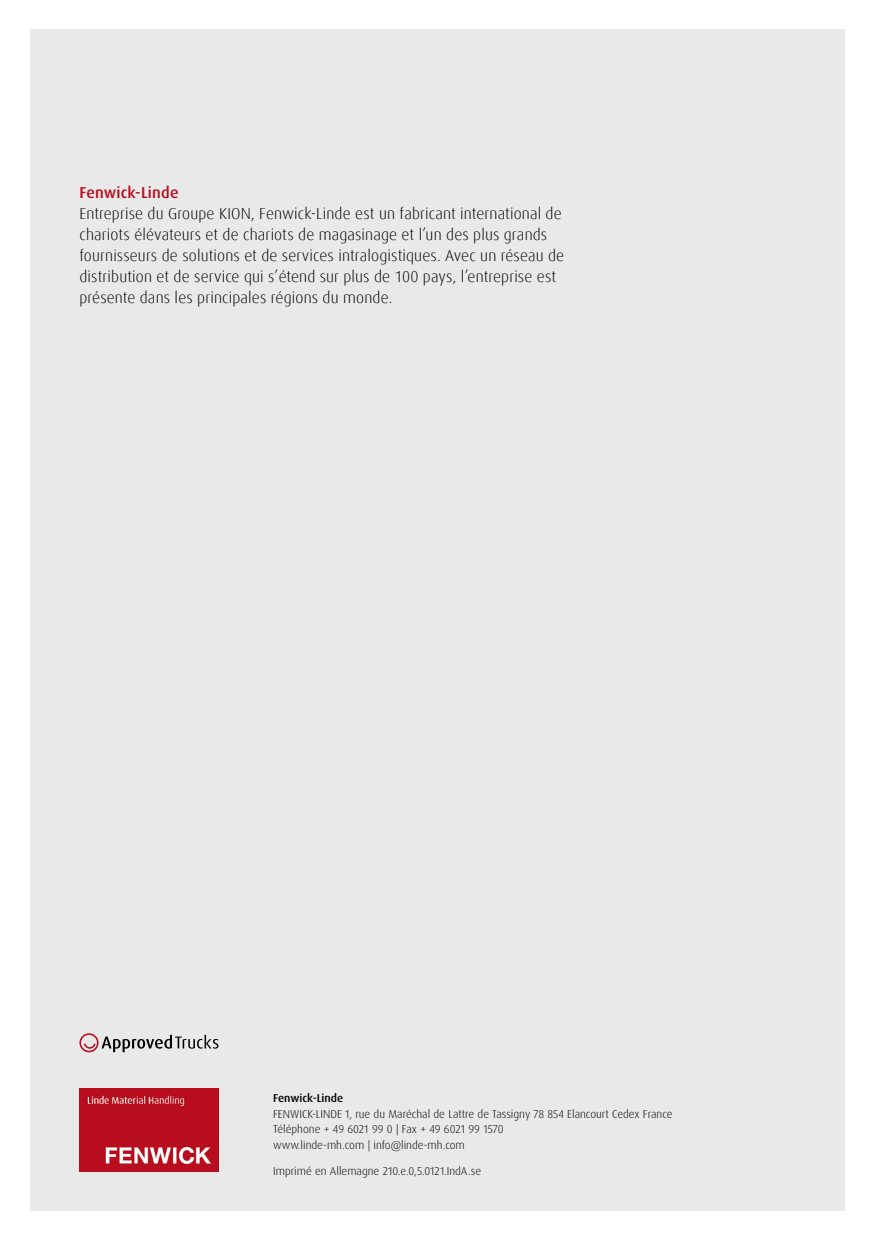
<style>
.page{position:relative;width:874px;height:1241px;background:#fff}
.page>*{position:absolute;margin:0;border:0;box-sizing:border-box;transform-origin:0 0}
.t1{font:300 15.75px/21px "Dax Offc Pro";letter-spacing:.01em;color:#000}
.t2{font:500 15.75px "Dax Pro";letter-spacing:.01em;color:#b80c1e}
.t3{font:300 11.38px/15.8px "Dax Pro";color:#000}
.t4{font:500 11.38px "Dax Pro";color:#000}
</style>
<div class="page">
<div style="left:30px;top:30px;width:813px;height:1180px;background:#e9e9e9"></div>
<svg style="left:79px;top:1033px;width:139px;height:19px"></svg>
<img style="left:79px;top:1088px;width:139px;height:83px">
<p class="t2" style="left:79px;top:182px;width:101px">Fenwick-Linde</p>
<p class="t1" style="left:79px;top:203px;width:486px">Entreprise du Groupe KION, Fenwick-Linde est un fabricant international de chariots élévateurs et de chariots de magasinage et l’un des plus grands fournisseurs de solutions et de services intralogistiques. Avec un réseau de distribution et de service qui s’étend sur plus de 100 pays, l’entreprise est présente dans les principales régions du monde.</p>
<p class="t4" style="left:273px;top:1090px;width:71px">Fenwick-Linde</p>
<p class="t3" style="left:273px;top:1105px;width:401px">FENWICK-LINDE 1, rue du Maréchal de Lattre de Tassigny 78 854 Elancourt Cedex France<br>Téléphone + 49 6021 99 0 | Fax + 49 6021 99 1570<br>www.linde-mh.com | info@linde-mh.com</p>
<p class="t3" style="left:273px;top:1163px;width:209px">Imprimé en Allemagne 210.e.0,5.0121.IndA.se</p>
</div>
